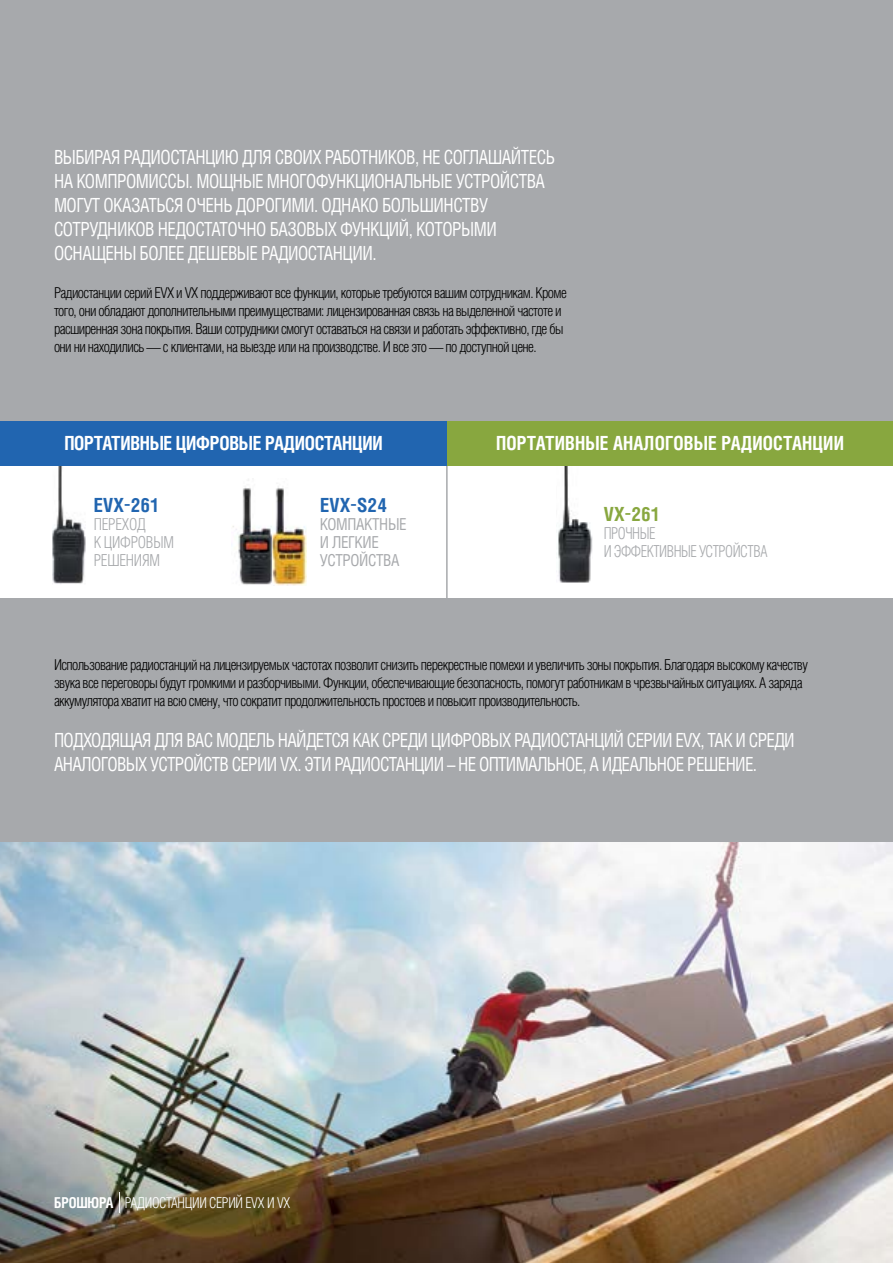
<style>
.page{position:relative;width:893px;height:1263px;background:#fff}
.page>*{position:absolute;margin:0;border:0;box-sizing:border-box;transform-origin:0 0}
.t1{font:19.5px/24px "Helios Cond C";letter-spacing:-.03em;color:#fff;scale:.9 1}
.t2{font:700 19.5px "Helios Cond";letter-spacing:.01em;color:#fff;scale:.94 1}
.t3{font:700 19.5px "Helios Cond";letter-spacing:-.015em;color:#fff;scale:.94 1}
.t4{font:700 19.5px "Helios Cond";letter-spacing:.01em;color:#2165b0}
.t5{font:700 19.5px "Helios Cond";color:#88a73f}
.t6{font:300 16.5px/18px "Helios Cond";letter-spacing:-.03em;color:#a7a9ac;scale:.9 1}
.t7{font:16.5px/18px "Helios Cond C";letter-spacing:-.025em;color:#a7a9ac;scale:.94 1}
.t8{font:300 16.5px/18px "Helios Cond";letter-spacing:-.03em;color:#a7a9ac;scale:.94 1}
.t9{font:300 15px/18px "Helios Cond";letter-spacing:-.04em;color:#000}
.t10{font:300 15px "Helios Cond";letter-spacing:-.025em;color:#fff;scale:.94 1}
.s1{font-weight:700}
</style>
<div class="page">
<div style="left:0;top:421px;width:893px;height:421px;background:#a7a9ac"></div>
<div style="left:0;top:466px;width:893px;height:131px;background:#fff"></div>
<hr style="left:446px;top:462px;width:2px;height:147px;background:#a7a9ac">
<img style="left:558px;top:466px;width:35px;height:117px">
<img style="left:232px;top:479px;width:40px;height:106px">
<img style="left:272px;top:486px;width:35px;height:100px">
<img style="left:53px;top:466px;width:32px;height:118px">
<div style="left:0;top:421px;width:447px;height:45px;background:#2165b0"></div>
<div style="left:447px;top:421px;width:446px;height:45px;background:#88a73f"></div>
<div style="left:0;top:0;width:893px;height:421px;background:#a7a9ac"></div>
<img style="left:0;top:842px;width:893px;height:421px">
<svg style="left:119px;top:1192px;width:1px;height:21px"></svg>
<p class="t1" style="left:54px;top:145px;width:558px">ВЫБИРАЯ РАДИОСТАНЦИЮ ДЛЯ СВОИХ РАБОТНИКОВ, НЕ СОГЛАШАЙТЕСЬ НА КОМПРОМИССЫ. МОЩНЫЕ МНОГОФУНКЦИОНАЛЬНЫЕ УСТРОЙСТВА МОГУТ ОКАЗАТЬСЯ ОЧЕНЬ ДОРОГИМИ. ОДНАКО БОЛЬШИНСТВУ СОТРУДНИКОВ НЕДОСТАТОЧНО БАЗОВЫХ ФУНКЦИЙ, КОТОРЫМИ ОСНАЩЕНЫ БОЛЕЕ ДЕШЕВЫЕ РАДИОСТАНЦИИ.</p>
<p class="t9" style="left:54px;top:283px;width:514px">Радиостанции серий EVX и VX поддерживают все функции, которые требуются вашим сотрудникам. Кроме того, они обладают дополнительными преимуществами: лицензированная связь на выделенной частоте и расширенная зона покрытия. Ваши сотрудники смогут оставаться на связи и работать эффективно, где бы они ни находились — с клиентами, на выезде или на производстве. И все это — по доступной цене.</p>
<h1 class="t3" style="left:64px;top:430px;width:340px">ПОРТАТИВНЫЕ ЦИФРОВЫЕ РАДИОСТАНЦИИ</h1>
<h1 class="t2" style="left:496px;top:430px;width:372px">ПОРТАТИВНЫЕ АНАЛОГОВЫЕ РАДИОСТАНЦИИ</h1>
<h1 class="t4" style="left:94px;top:491px;width:68px">EVX-261</h1>
<p class="t8" style="left:94px;top:515px;width:87px">ПЕРЕХОД<br>К ЦИФРОВЫМ<br>РЕШЕНИЯМ</p>
<h1 class="t4" style="left:320px;top:492px;width:69px">EVX-S24</h1>
<p class="t7" style="left:320px;top:515px;width:94px">КОМПАКТНЫЕ<br>И ЛЕГКИЕ<br>УСТРОЙСТВА</p>
<h1 class="t5" style="left:604px;top:500px;width:59px">VX-261</h1>
<p class="t6" style="left:604px;top:524px;width:183px">ПРОЧНЫЕ<br>И ЭФФЕКТИВНЫЕ УСТРОЙСТВА</p>
<p class="t9" style="left:54px;top:656px;width:755px">Использование радиостанций на лицензируемых частотах позволит снизить перекрестные помехи и увеличить зоны покрытия. Благодаря высокому качеству звука все переговоры будут громкими и разборчивыми. Функции, обеспечивающие безопасность, помогут работникам в чрезвычайных ситуациях. А заряда аккумулятора хватит на всю смену, что сократит продолжительность простоев и повысит производительность.</p>
<h1 class="t1" style="left:54px;top:727px;width:825px">ПОДХОДЯЩАЯ ДЛЯ ВАС МОДЕЛЬ НАЙДЕТСЯ КАК СРЕДИ ЦИФРОВЫХ РАДИОСТАНЦИЙ СЕРИИ EVX, ТАК И СРЕДИ<br>АНАЛОГОВЫХ УСТРОЙСТВ СЕРИИ VX. ЭТИ РАДИОСТАНЦИИ – НЕ ОПТИМАЛЬНОЕ, А ИДЕАЛЬНОЕ РЕШЕНИЕ.</h1>
<p class="t10" style="left:54px;top:1194px;width:253px"><span class="s1">БРОШЮРА</span> РАДИОСТАНЦИИ СЕРИЙ EVX И VX</p>
</div>
